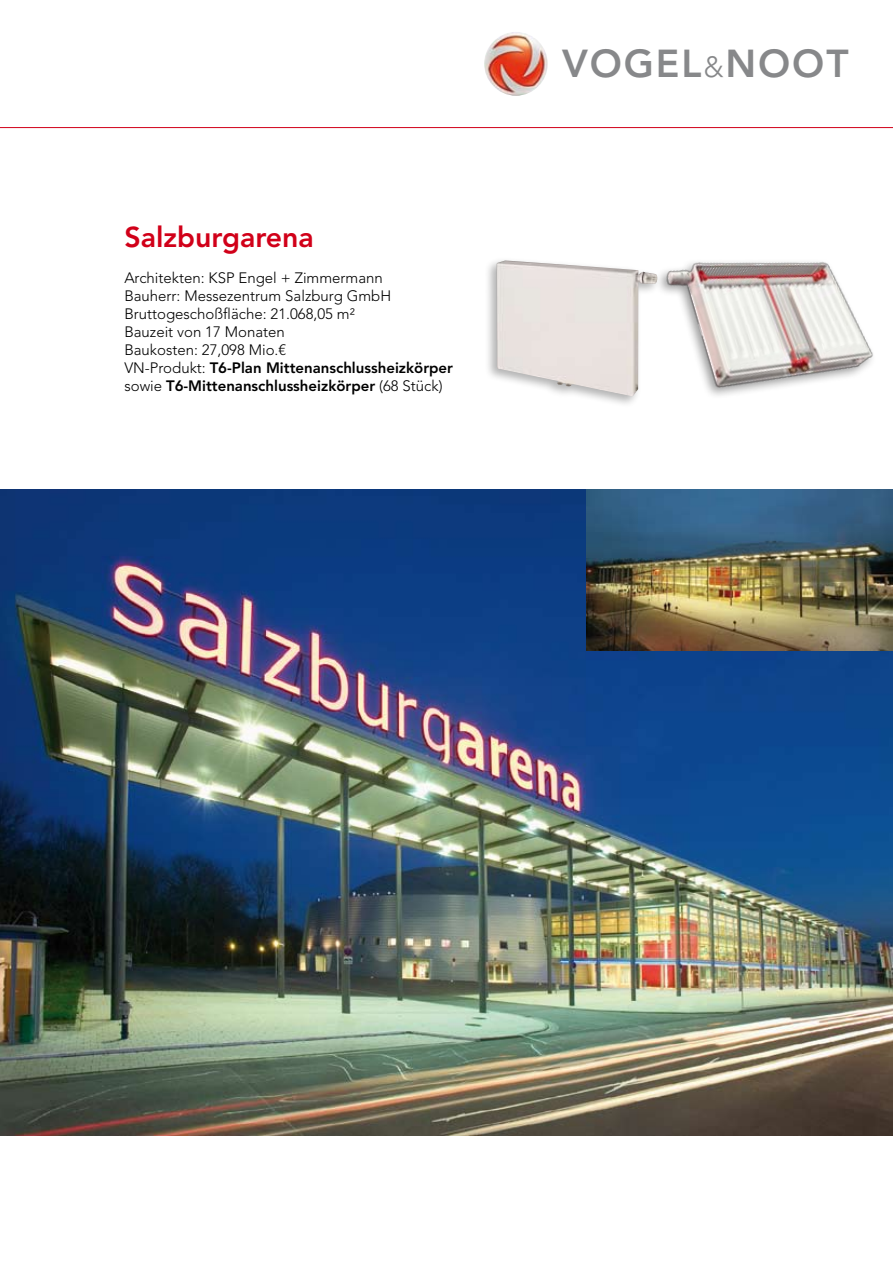
<style>
.page{position:relative;width:893px;height:1263px;background:#fff}
.page>*{position:absolute;margin:0;border:0;box-sizing:border-box;transform-origin:0 0}
.t1{font:800 38.7px "Avenir";letter-spacing:.05em;color:#87888a}
.t2{font:800 28.5px "Avenir LTCE";color:#d10019}
.t3{font:300 15px/18px "Avenir LTCE";color:#000}
.s1{font-weight:800}
.s2{font-weight:300;font-size:28.95px}
</style>
<div class="page">
<hr style="left:0;top:127px;width:893px;height:1px;background:#d10019">
<img style="left:484px;top:32px;width:64px;height:64px;border-radius:32px">
<img style="left:0;top:489px;width:893px;height:646px">
<img style="left:587px;top:489px;width:306px;height:162px">
<div style="left:484px;top:256px;width:201px;height:171px;background:#000;opacity:.3"></div>
<img style="left:497px;top:260px;width:156px;height:136px">
<div style="left:654px;top:257px;width:239px;height:171px;background:#fff"></div>
<img style="left:653px;top:256px;width:220px;height:140px">
<h2 class="t2" style="left:124px;top:220px;width:191px">Salzburgarena</h2>
<p class="t3" style="left:124px;top:269px;width:330px">Architekten: KSP Engel + Zimmermann<br>Bauherr: Messezentrum Salzburg GmbH Bruttogeschoßfläche: 21.068,05 m²<br>Bauzeit von 17 Monaten<br>Baukosten: 27,098 Mio.€<br>VN-Produkt: <span class="s1">T6-Plan Mittenanschlussheizkörper </span>sowie <span class="s1">T6-Mittenanschlussheizkörper</span> (68 Stück)</p>
<h1 class="t1" style="left:562px;top:40px;width:288px">VOGEL<span class="s2">&amp;</span>NOOT</h1>
</div>
